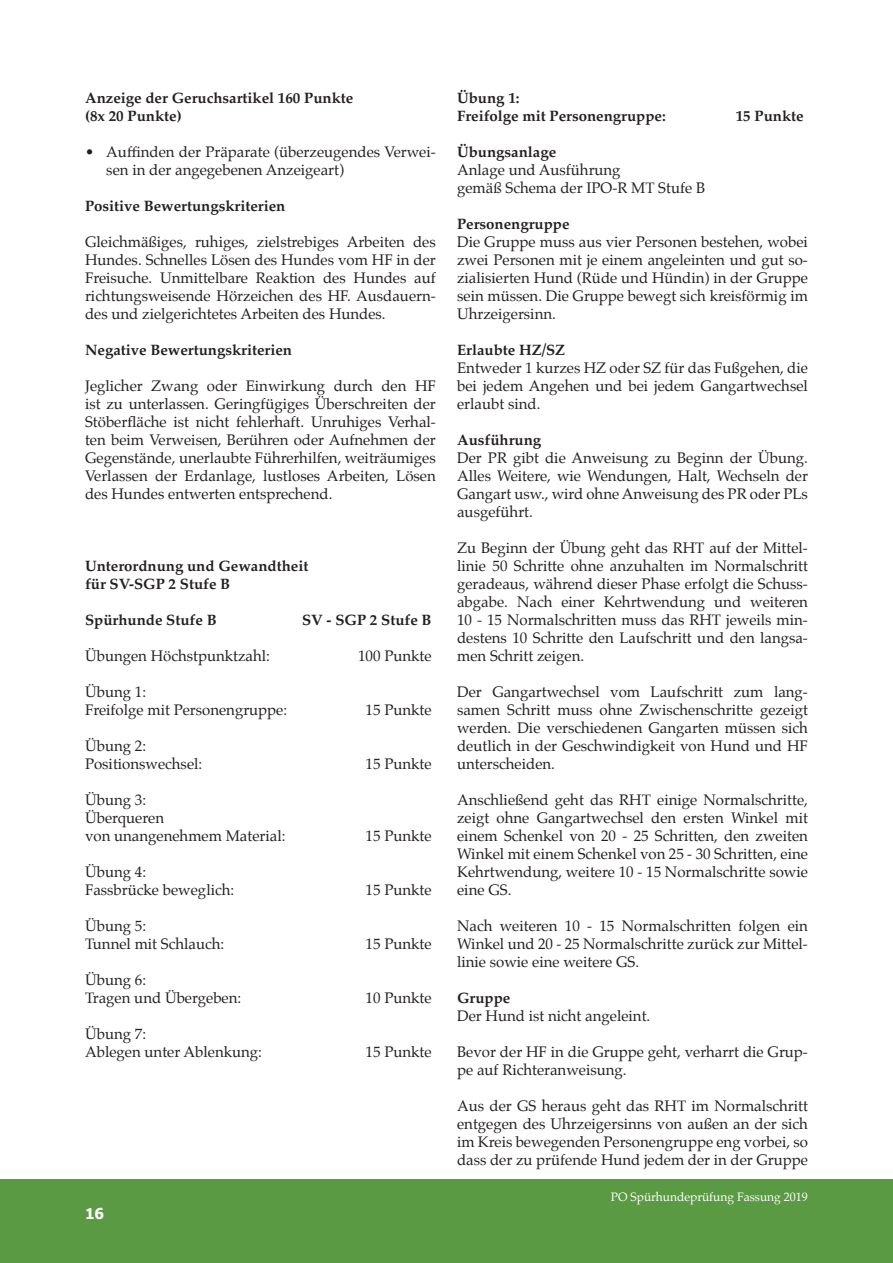
<style>
.page{position:relative;width:893px;height:1263px;background:#fff}
.page>*{position:absolute;margin:0;border:0;box-sizing:border-box;transform-origin:0 0}
.Grundschrift{font:15px/18px "Palatino";color:#231f20;text-align:justify}
.Grundschrift-2{font:700 15px "Palatino";color:#231f20}
.t1{font:700 15px "Tahoma";color:#fff}
.t2{font:12px "Palatino";color:#fff}
</style>
<div class="page">
<div style="left:0;top:1180px;width:893px;height:83px;background:#5a9a43"></div>
<p class="Grundschrift-2" style="left:85px;top:85px;width:270px">Anzeige der Geruchsartikel 160 Punkte</p>
<p class="Grundschrift-2" style="left:85px;top:103px;width:98px">(8x 20 Punkte)</p>
<p class="Grundschrift" style="left:106px;top:143px;width:331px;text-indent:-21px">• Auffinden der Präparate (überzeugendes Verwei&shy;sen in der angegebenen Anzeigeart)</p>
<p class="Grundschrift-2" style="left:85px;top:193px;width:202px">Positive Bewertungskriterien</p>
<p class="Grundschrift" style="left:85px;top:233px;width:352px">Gleichmäßiges, ruhiges, zielstrebiges Arbeiten des Hundes. Schnelles Lösen des Hundes vom HF in der Freisuche. Unmittelbare Reaktion des Hundes auf richtungsweisende Hörzeichen des HF. Ausdauern&shy;des und zielgerichtetes Arbeiten des Hundes.</p>
<p class="Grundschrift-2" style="left:85px;top:337px;width:209px">Negative Bewertungskriterien</p>
<p class="Grundschrift" style="left:85px;top:377px;width:352px">Jeglicher Zwang oder Einwirkung durch den HF ist zu unterlassen. Geringfügiges Überschreiten der Stöberfläche ist nicht fehlerhaft. Unruhiges Verhal&shy;ten beim Verweisen, Berühren oder Aufnehmen der Gegenstände, unerlaubte Führerhilfen, weiträumiges Verlassen der Erdanlage, lustloses Arbeiten, Lösen des Hundes entwerten entsprechend.</p>
<p class="Grundschrift-2" style="left:85px;top:553px;width:225px">Unterordnung und Gewandtheit</p>
<p class="Grundschrift-2" style="left:85px;top:571px;width:147px">für SV-SGP 2 Stufe B</p>
<p class="Grundschrift-2" style="left:85px;top:607px;width:133px">Spürhunde Stufe B</p>
<p class="Grundschrift-2" style="left:302px;top:607px;width:131px">SV - SGP 2 Stufe B</p>
<p class="Grundschrift" style="left:85px;top:647px;width:186px">Übungen Höchstpunktzahl:</p>
<p class="Grundschrift" style="left:358px;top:647px;width:75px">100 Punkte</p>
<p class="Grundschrift" style="left:85px;top:683px;width:63px">Übung 1:</p>
<p class="Grundschrift" style="left:85px;top:701px;width:204px">Freifolge mit Personengruppe:</p>
<p class="Grundschrift" style="left:366px;top:701px;width:67px">15 Punkte</p>
<p class="Grundschrift" style="left:85px;top:737px;width:63px">Übung 2:</p>
<p class="Grundschrift" style="left:85px;top:755px;width:119px">Positionswechsel:</p>
<p class="Grundschrift" style="left:366px;top:755px;width:67px">15 Punkte</p>
<p class="Grundschrift" style="left:85px;top:791px;width:63px">Übung 3:</p>
<p class="Grundschrift" style="left:85px;top:809px;width:81px">Überqueren</p>
<p class="Grundschrift" style="left:85px;top:827px;width:202px">von unangenehmem Material:</p>
<p class="Grundschrift" style="left:366px;top:827px;width:67px">15 Punkte</p>
<p class="Grundschrift" style="left:85px;top:863px;width:63px">Übung 4:</p>
<p class="Grundschrift" style="left:85px;top:881px;width:151px">Fassbrücke beweglich:</p>
<p class="Grundschrift" style="left:366px;top:881px;width:67px">15 Punkte</p>
<p class="Grundschrift" style="left:85px;top:917px;width:63px">Übung 5:</p>
<p class="Grundschrift" style="left:85px;top:935px;width:141px">Tunnel mit Schlauch:</p>
<p class="Grundschrift" style="left:366px;top:935px;width:67px">15 Punkte</p>
<p class="Grundschrift" style="left:85px;top:971px;width:63px">Übung 6:</p>
<p class="Grundschrift" style="left:85px;top:989px;width:158px">Tragen und Übergeben:</p>
<p class="Grundschrift" style="left:366px;top:989px;width:67px">10 Punkte</p>
<p class="Grundschrift" style="left:85px;top:1025px;width:63px">Übung 7:</p>
<p class="Grundschrift" style="left:85px;top:1043px;width:178px">Ablegen unter Ablenkung:</p>
<p class="Grundschrift" style="left:366px;top:1043px;width:67px">15 Punkte</p>
<p class="t1" style="left:85px;top:1203px;width:21px">16</p>
<p class="Grundschrift-2" style="left:457px;top:85px;width:64px">Übung 1:</p>
<p class="Grundschrift-2" style="left:457px;top:103px;width:210px">Freifolge mit Personengruppe:</p>
<p class="Grundschrift-2" style="left:736px;top:103px;width:69px">15 Punkte</p>
<p class="Grundschrift-2" style="left:457px;top:139px;width:101px">Übungsanlage</p>
<p class="Grundschrift" style="left:457px;top:161px;width:165px">Anlage und Ausführung</p>
<p class="Grundschrift" style="left:457px;top:179px;width:250px">gemäß Schema der IPO-R MT Stufe B</p>
<p class="Grundschrift-2" style="left:457px;top:211px;width:114px">Personengruppe</p>
<p class="Grundschrift" style="left:457px;top:233px;width:352px">Die Gruppe muss aus vier Personen bestehen, wobei zwei Personen mit je einem angeleinten und gut so&shy;zialisierten Hund (Rüde und Hündin) in der Gruppe sein müssen. Die Gruppe bewegt sich kreisförmig im Uhrzeigersinn.</p>
<p class="Grundschrift-2" style="left:457px;top:337px;width:110px">Erlaubte HZ/SZ</p>
<p class="Grundschrift" style="left:457px;top:359px;width:352px">Entweder 1 kurzes HZ oder SZ für das Fußgehen, die bei jedem Angehen und bei jedem Gangartwechsel erlaubt sind.</p>
<p class="Grundschrift-2" style="left:457px;top:427px;width:86px">Ausführung</p>
<p class="Grundschrift" style="left:457px;top:449px;width:352px">Der PR gibt die Anweisung zu Beginn der Übung.<br>Alles Weitere, wie Wendungen, Halt, Wechseln der Gangart usw., wird ohne Anweisung des PR oder PLs ausgeführt.</p>
<p class="Grundschrift" style="left:457px;top:539px;width:352px">Zu Beginn der Übung geht das RHT auf der Mittel&shy;linie 50 Schritte ohne anzuhalten im Normalschritt geradeaus, während dieser Phase erfolgt die Schuss&shy;abgabe. Nach einer Kehrtwendung und weiteren 10 - 15 Normalschritten muss das RHT jeweils min&shy;destens 10 Schritte den Laufschritt und den langsa&shy;men Schritt zeigen.</p>
<p class="Grundschrift" style="left:457px;top:683px;width:352px">Der Gangartwechsel vom Laufschritt zum lang&shy;samen Schritt muss ohne Zwischenschritte gezeigt werden. Die verschiedenen Gangarten müssen sich deutlich in der Geschwindigkeit von Hund und HF unterscheiden.</p>
<p class="Grundschrift" style="left:457px;top:791px;width:352px">Anschließend geht das RHT einige Normalschritte, zeigt ohne Gangartwechsel den ersten Winkel mit einem Schenkel von 20 - 25 Schritten, den zweiten Winkel mit einem Schenkel von 25 - 30 Schritten, eine Kehrtwendung, weitere 10 - 15 Normalschritte sowie eine GS.</p>
<p class="Grundschrift" style="left:457px;top:917px;width:352px">Nach weiteren 10 - 15 Normalschritten folgen ein Winkel und 20 - 25 Normalschritte zurück zur Mittel&shy;linie sowie eine weitere GS.</p>
<p class="Grundschrift-2" style="left:457px;top:985px;width:55px">Gruppe</p>
<p class="Grundschrift" style="left:457px;top:1007px;width:195px">Der Hund ist nicht angeleint.</p>
<p class="Grundschrift" style="left:457px;top:1043px;width:352px">Bevor der HF in die Gruppe geht, verharrt die Grup&shy;pe auf Richteranweisung.</p>
<p class="Grundschrift" style="left:457px;top:1097px;width:352px">Aus der GS heraus geht das RHT im Normalschritt entgegen des Uhrzeigersinns von außen an der sich im Kreis bewegenden Personengruppe eng vorbei, so dass der zu prüfende Hund jedem der in der Gruppe</p>
<p class="t2" style="left:611px;top:1187px;width:199px">PO Spürhundeprüfung Fassung 2019</p>
</div>
